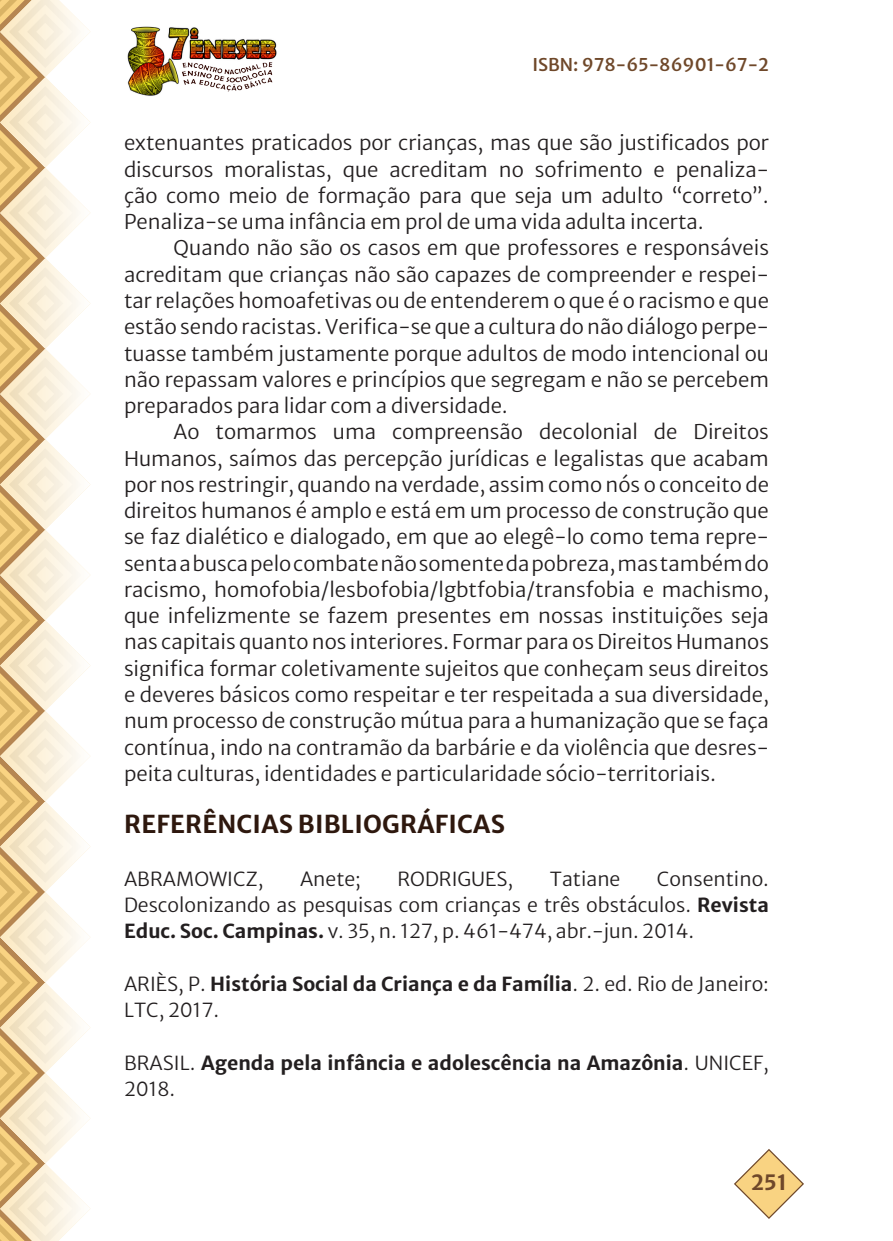
<style>
.page{position:relative;width:893px;height:1241px;background:#fff}
.page>*{position:absolute;margin:0;border:0;box-sizing:border-box;transform-origin:0 0}
._5_SUBTÍTULO{font:700 24.5px "Merriweather Sans";letter-spacing:.01em;color:#2e180e}
.t1{font:700 21px "Merriweather Sans";color:#6f482a}
._4_CORPO{font:300 20.12px/26.2px "Merriweather Sans";color:#231f20;text-align:justify}
._11_REFERENCIAS{font:300 19.25px/26.2px "Merriweather Sans";color:#231f20;text-align:justify}
._11_REFERENCIAS-2{font:700 19.25px/26.2px "Merriweather Sans";color:#231f20}
.t2{font:500 17.5px "Merriweather Sans";color:#6f482a}
.s1{font-weight:700}
.s2{font-weight:300}
</style>
<div class="page">
<img style="left:127px;top:26px;width:150px;height:70px">
<svg style="left:0;top:0;width:90px;height:1240px"></svg>
<svg style="left:734px;top:1149px;width:70px;height:69px"></svg>
<p class="t2" style="left:532px;top:49px;width:238px">ISBN: 978-65-86901-67-2</p>
<p class="_4_CORPO" style="left:124px;top:128px;width:646px">extenuantes praticados por crianças, mas que são justificados por discursos moralistas, que acreditam no sofrimento e penaliza&shy;ção como meio de formação para que seja um adulto “correto”.<br>Penaliza-se uma infância em prol de uma vida adulta incerta.</p>
<p class="_4_CORPO" style="left:124px;top:233px;width:646px;text-indent:50px">Quando não são os casos em que professores e responsáveis acreditam que crianças não são capazes de compreender e respei&shy;tar relações homoafetivas ou de entenderem o que é o racismo e que estão sendo racistas. Verifica-se que a cultura do não diálogo perpe&shy;tuasse também justamente porque adultos de modo intencional ou não repassam valores e princípios que segregam e não se percebem preparados para lidar com a diversidade.</p>
<p class="_4_CORPO" style="left:124px;top:416px;width:646px;text-indent:50px">Ao tomarmos uma compreensão decolonial de Direitos Humanos, saímos das percepção jurídicas e legalistas que acabam por nos restringir, quando na verdade, assim como nós o conceito de direitos humanos é amplo e está em um processo de construção que se faz dialético e dialogado, em que ao elegê-lo como tema repre&shy;senta a busca pelo combate não somente da pobreza, mas também do racismo, homofobia/lesbofobia/lgbtfobia/transfobia e machismo, que infelizmente se fazem presentes em nossas instituições seja nas capitais quanto nos interiores. Formar para os Direitos Humanos significa formar coletivamente sujeitos que conheçam seus direitos e deveres básicos como respeitar e ter respeitada a sua diversidade, num processo de construção mútua para a humanização que se faça contínua, indo na contramão da barbárie e da violência que desres&shy;peita culturas, identidades e particularidade sócio-territoriais.</p>
<p class="_5_SUBTÍTULO" style="left:124px;top:802px;width:382px">REFERÊNCIAS BIBLIOGRÁFICAS</p>
<p class="_11_REFERENCIAS" style="left:124px;top:863px;width:141px">ABRAMOWICZ,</p>
<p class="_11_REFERENCIAS" style="left:300px;top:863px;width:62px">Anete;</p>
<p class="_11_REFERENCIAS" style="left:398px;top:863px;width:117px">RODRIGUES,</p>
<p class="_11_REFERENCIAS" style="left:550px;top:863px;width:72px">Tatiane</p>
<p class="_11_REFERENCIAS" style="left:124px;top:863px;width:646px;text-indent:533px">Consentino.<br>Descolonizando as pesquisas com crianças e três obstáculos. <span class="s1">Revista Educ. Soc. Campinas.</span> v. 35, n. 127, p. 461-474, abr.-jun. 2014.</p>
<p class="_11_REFERENCIAS" style="left:124px;top:968px;width:646px">ARIÈS, P. <span class="s1">História Social da Criança e da Família</span>. 2. ed. Rio de Janeiro:<br>LTC, 2017.</p>
<p class="_11_REFERENCIAS-2" style="left:124px;top:1047px;width:646px"><span class="s2">BRASIL.</span> Agenda pela infância e adolescência na Amazônia<span class="s2">. UNICEF,<br>2018.</span></p>
<p class="t1" style="left:751px;top:1164px;width:37px">251</p>
</div>
